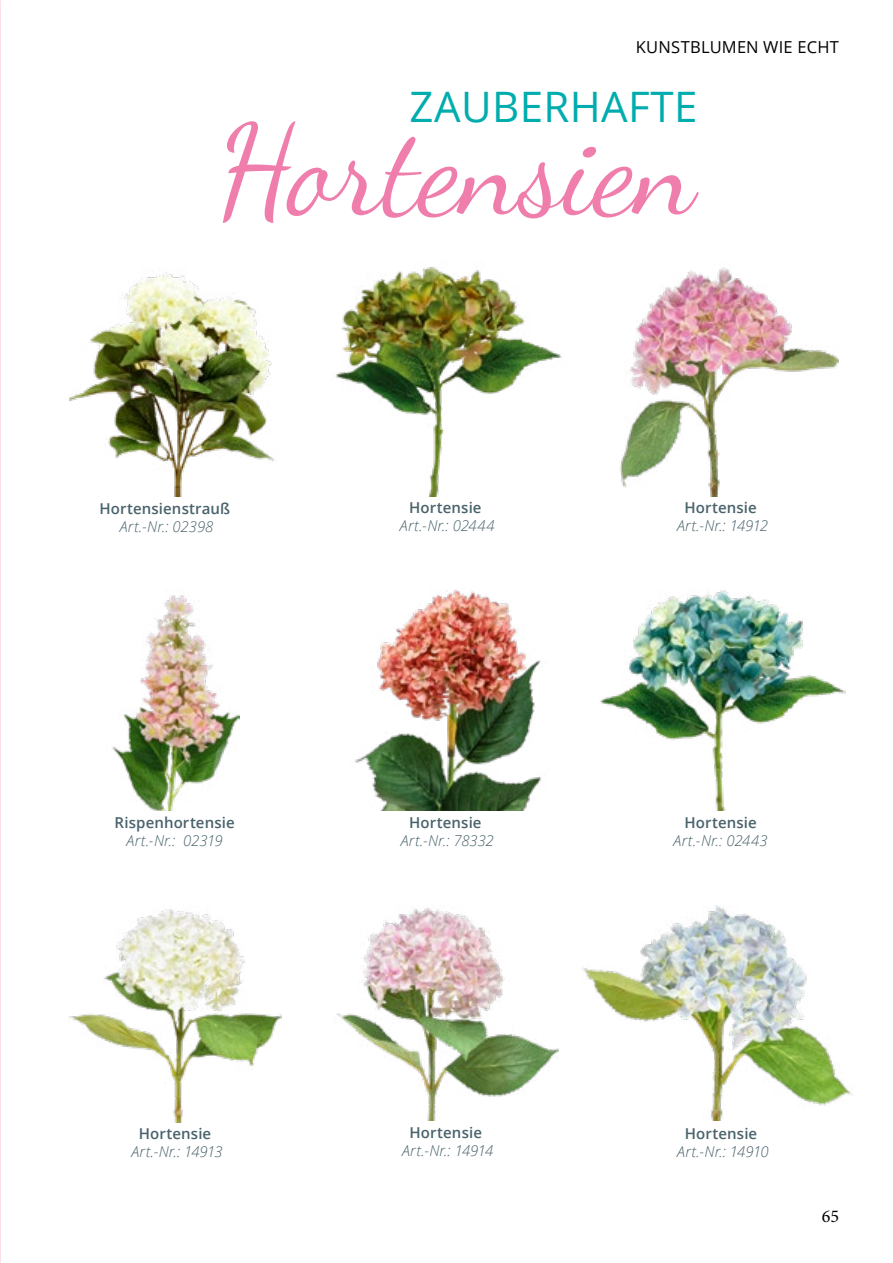
<style>
.page{position:relative;width:893px;height:1263px;background:#fff}
.page>*{position:absolute;margin:0;border:0;box-sizing:border-box;transform-origin:0 0}
.t1{font:126px "Dancing Script OT";color:#ef7ead}
.t2{font:42px "Open Sans";letter-spacing:.01em;color:#00acad}
.t3{font:18px "Minion Pro";color:#000}
.t4{font:16.5px "Open Sans";letter-spacing:.01em;color:#000}
.t5{font:600 15px "Open Sans";letter-spacing:.01em;color:#49626b}
.t6{font:italic 300 15px "Open Sans";letter-spacing:.005em;color:#49626b}
.t7{font:italic 300 15px "Open Sans";letter-spacing:-.015em;color:#49626b}
.t8{font:italic 300 15px "Open Sans";letter-spacing:.025em;color:#49626b}
</style>
<div class="page">
<img style="left:70px;top:272px;width:205px;height:225px">
<img style="left:583px;top:906px;width:269px;height:214px">
<img style="left:620px;top:267px;width:219px;height:230px">
<img style="left:69px;top:909px;width:212px;height:213px">
<img style="left:337px;top:908px;width:221px;height:212px">
<img style="left:112px;top:595px;width:128px;height:215px">
<img style="left:336px;top:267px;width:226px;height:230px">
<img style="left:354px;top:589px;width:188px;height:221px">
<img style="left:600px;top:590px;width:246px;height:220px">
<p class="t4" style="left:636px;top:36px;width:205px">KUNSTBLUMEN WIE ECHT</p>
<h2 class="t2" style="left:410px;top:78px;width:289px">ZAUBERHAFTE</h2>
<h1 class="t1" style="left:221px;top:96px;width:477px">Hortensien</h1>
<p class="t5" style="left:99px;top:498px;width:132px">Hortensienstrauß</p>
<p class="t6" style="left:120px;top:516px;width:95px">Art.-Nr.: 02398</p>
<p class="t5" style="left:409px;top:497px;width:74px">Hortensie</p>
<p class="t8" style="left:400px;top:515px;width:96px">Art.-Nr.: 02444</p>
<p class="t5" style="left:684px;top:497px;width:74px">Hortensie</p>
<p class="t7" style="left:677px;top:515px;width:93px">Art.-Nr.: 14912</p>
<p class="t5" style="left:115px;top:812px;width:122px">Rispenhortensie</p>
<p class="t6" style="left:127px;top:830px;width:98px">Art.-Nr.: 02319</p>
<p class="t5" style="left:409px;top:812px;width:74px">Hortensie</p>
<p class="t6" style="left:401px;top:830px;width:95px">Art.-Nr.: 78332</p>
<p class="t5" style="left:684px;top:812px;width:74px">Hortensie</p>
<p class="t6" style="left:674px;top:830px;width:96px">Art.-Nr.: 02443</p>
<p class="t5" style="left:139px;top:1123px;width:74px">Hortensie</p>
<p class="t7" style="left:131px;top:1141px;width:93px">Art.-Nr.: 14913</p>
<p class="t5" style="left:410px;top:1123px;width:74px">Hortensie</p>
<p class="t7" style="left:402px;top:1140px;width:93px">Art.-Nr.: 14914</p>
<p class="t5" style="left:685px;top:1123px;width:74px">Hortensie</p>
<p class="t7" style="left:677px;top:1141px;width:93px">Art.-Nr.: 14910</p>
<p class="t3" style="left:822px;top:1204px;width:19px">65</p>
</div>
